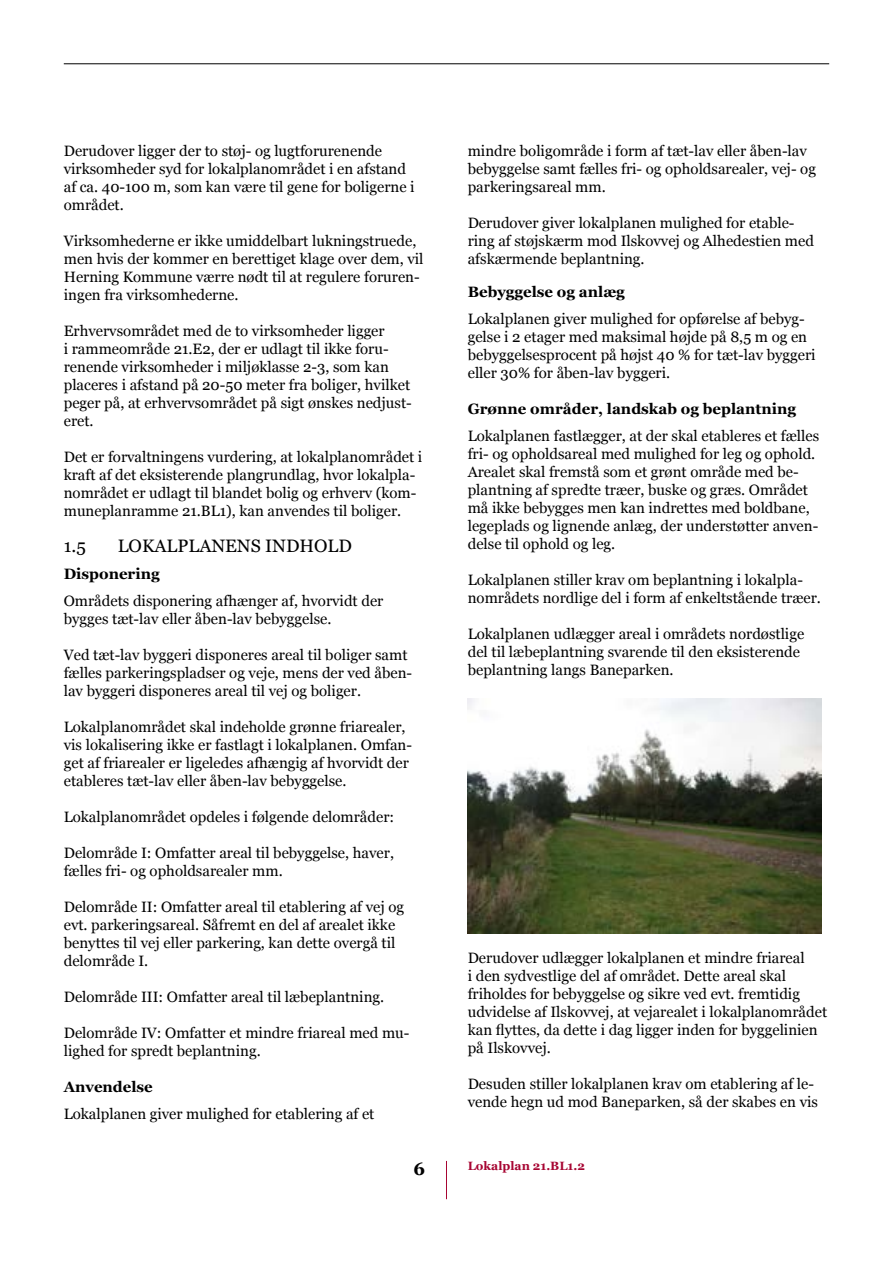
<style>
.page{position:relative;width:893px;height:1263px;background:#fff}
.page>*{position:absolute;margin:0;border:0;box-sizing:border-box;transform-origin:0 0}
.t1{font:18px "Georgia";color:#000}
.t2{font:700 18px "Georgia";color:#000}
.t3{font:15px/18px "Georgia";color:#000}
.t4{font:700 15px "Georgia";color:#000}
.t5{font:700 12px "Georgia";color:#a70532}
</style>
<div class="page">
<hr style="left:446px;top:1161px;width:1px;height:38px;background:#a70532">
<hr style="left:64px;top:63px;width:765px;height:1px;background:#000">
<img style="left:468px;top:698px;width:353px;height:236px">
<p class="t3" style="left:64px;top:142px;width:352px">Derudover ligger der to støj- og lugtforurenende virksomheder syd for lokalplanområdet i en afstand af ca. 40-100 m, som kan være til gene for boligerne i området.</p>
<p class="t3" style="left:64px;top:232px;width:361px">Virksomhederne er ikke umiddelbart lukningstruede, men hvis der kommer en berettiget klage over dem, vil Herning Kommune værre nødt til at regulere foruren&shy;ingen fra virksomhederne.</p>
<p class="t3" style="left:64px;top:322px;width:350px">Erhvervsområdet med de to virksomheder ligger<br>i rammeområde 21.E2, der er udlagt til ikke foru&shy;renende virksomheder i miljøklasse 2-3, som kan placeres i afstand på 20-50 meter fra boliger, hvilket peger på, at erhvervsområdet på sigt ønskes nedjust&shy;eret.</p>
<p class="t3" style="left:64px;top:448px;width:360px">Det er forvaltningens vurdering, at lokalplanområdet i kraft af det eksisterende plangrundlag, hvor lokalpla&shy;nområdet er udlagt til blandet bolig og erhverv (kom&shy;muneplanramme 21.BL1), kan anvendes til boliger.</p>
<p class="t1" style="left:64px;top:536px;width:24px">1.5</p>
<p class="t1" style="left:118px;top:536px;width:236px">LOKALPLANENS INDHOLD</p>
<p class="t4" style="left:64px;top:566px;width:97px">Disponering</p>
<p class="t3" style="left:64px;top:592px;width:321px">Områdets disponering afhænger af, hvorvidt der bygges tæt-lav eller åben-lav bebyggelse.</p>
<p class="t3" style="left:64px;top:646px;width:350px">Ved tæt-lav byggeri disponeres areal til boliger samt fælles parkeringspladser og veje, mens der ved åben&shy;lav byggeri disponeres areal til vej og boliger.</p>
<p class="t3" style="left:64px;top:718px;width:350px">Lokalplanområdet skal indeholde grønne friarealer, vis lokalisering ikke er fastlagt i lokalplanen. Omfan&shy;get af friarealer er ligeledes afhængig af hvorvidt der etableres tæt-lav eller åben-lav bebyggelse.</p>
<p class="t3" style="left:64px;top:808px;width:332px">Lokalplanområdet opdeles i følgende delområder:</p>
<p class="t3" style="left:64px;top:844px;width:332px">Delområde I: Omfatter areal til bebyggelse, haver, fælles fri- og opholdsarealer mm.</p>
<p class="t3" style="left:64px;top:898px;width:342px">Delområde II: Omfatter areal til etablering af vej og evt. parkeringsareal. Såfremt en del af arealet ikke benyttes til vej eller parkering, kan dette overgå til delområde I.</p>
<p class="t3" style="left:64px;top:988px;width:322px">Delområde III: Omfatter areal til læbeplantning.</p>
<p class="t3" style="left:64px;top:1024px;width:347px">Delområde IV: Omfatter et mindre friareal med mu&shy;lighed for spredt beplantning.</p>
<p class="t4" style="left:64px;top:1079px;width:91px">Anvendelse</p>
<p class="t3" style="left:64px;top:1105px;width:312px">Lokalplanen giver mulighed for etablering af et</p>
<p class="t3" style="left:468px;top:142px;width:350px">mindre boligområde i form af tæt-lav eller åben-lav bebyggelse samt fælles fri- og opholdsarealer, vej- og parkeringsareal mm.</p>
<p class="t3" style="left:468px;top:214px;width:348px">Derudover giver lokalplanen mulighed for etable&shy;ring af støjskærm mod Ilskovvej og Alhedestien med afskærmende beplantning.</p>
<p class="t4" style="left:468px;top:283px;width:159px">Bebyggelse og anlæg</p>
<p class="t3" style="left:468px;top:309px;width:349px">Lokalplanen giver mulighed for opførelse af bebyg&shy;gelse i 2 etager med maksimal højde på 8,5 m og en bebyggelsesprocent på højst 40 % for tæt-lav byggeri eller 30% for åben-lav byggeri.</p>
<p class="t4" style="left:468px;top:400px;width:330px">Grønne områder, landskab og beplantning</p>
<p class="t3" style="left:468px;top:426px;width:353px">Lokalplanen fastlægger, at der skal etableres et fælles fri- og opholdsareal med mulighed for leg og ophold.<br>Arealet skal fremstå som et grønt område med be&shy;plantning af spredte træer, buske og græs. Området må ikke bebygges men kan indrettes med boldbane, legeplads og lignende anlæg, der understøtter anven&shy;delse til ophold og leg.</p>
<p class="t3" style="left:468px;top:570px;width:355px">Lokalplanen stiller krav om beplantning i lokalpla&shy;nområdets nordlige del i form af enkeltstående træer.</p>
<p class="t3" style="left:468px;top:624px;width:338px">Lokalplanen udlægger areal i områdets nordøstlige del til læbeplantning svarende til den eksisterende beplantning langs Baneparken.</p>
<p class="t3" style="left:468px;top:948px;width:361px">Derudover udlægger lokalplanen et mindre friareal<br>i den sydvestlige del af området. Dette areal skal friholdes for bebyggelse og sikre ved evt. fremtidig udvidelse af Ilskovvej, at vejarealet i lokalplanområdet kan flyttes, da dette i dag ligger inden for byggelinien på Ilskovvej.</p>
<p class="t3" style="left:468px;top:1074px;width:352px">Desuden stiller lokalplanen krav om etablering af le&shy;vende hegn ud mod Baneparken, så der skabes en vis</p>
<p class="t2" style="left:414px;top:1158px;width:13px">6</p>
<p class="t5" style="left:468px;top:1159px;width:119px">Lokalplan 21.BL1.2</p>
</div>
